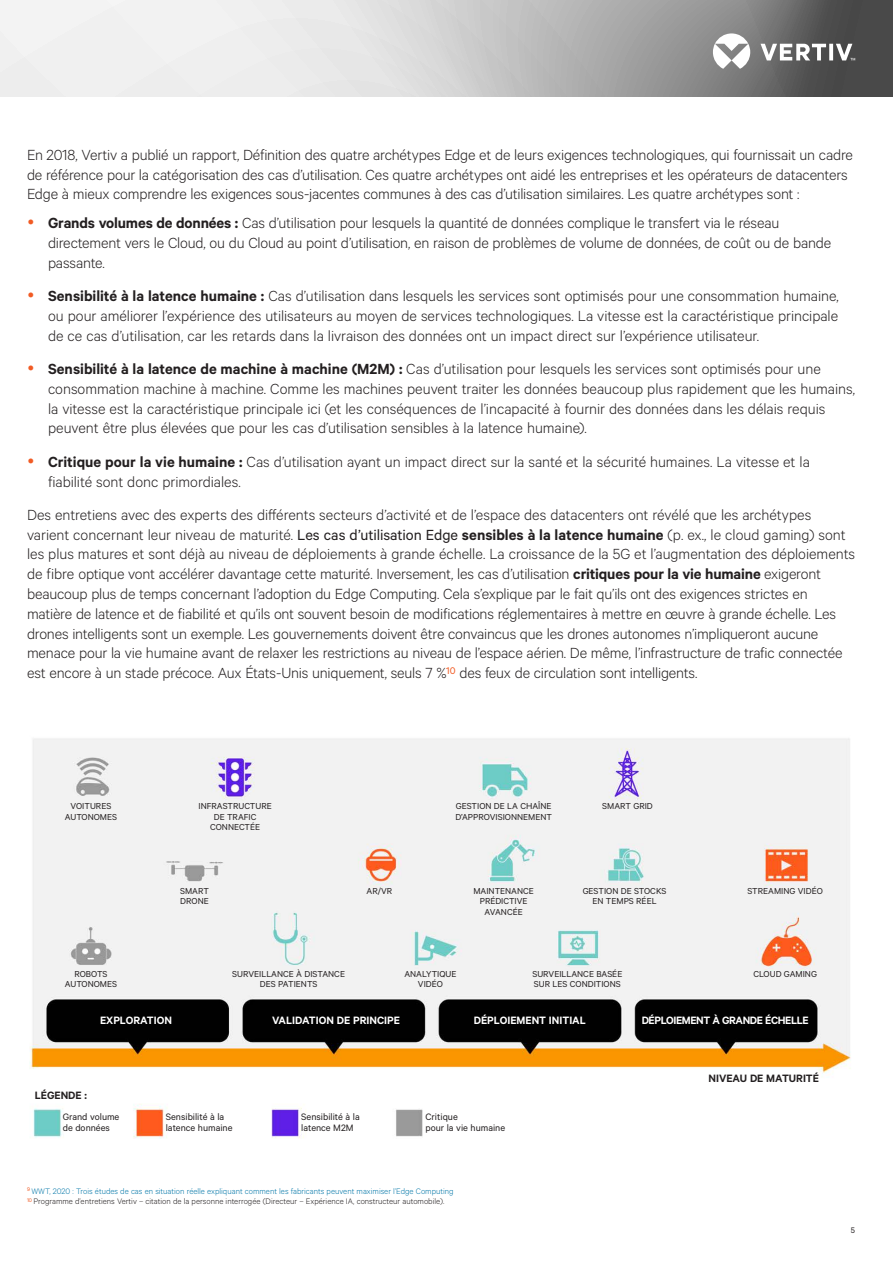
<style>
.page{position:relative;width:893px;height:1263px;background:#fff}
.page>*{position:absolute;margin:0;border:0;box-sizing:border-box;transform-origin:0 0}
.t1{font:300 16.5px/19.8px "Calibre";letter-spacing:-.01em;color:#231f20}
.t2{font:600 12px "Calibre";color:#fff}
.t3{font:600 12px "Calibre";letter-spacing:-.03em;color:#fff}
.t4{font:600 12px "Calibre";color:#231f20}
.t5{font:10.5px/10.5px "Calibre";color:#231f20}
.t6{font:9.75px/10.5px "Calibre";color:#231f20;text-align:center}
.t7{font:300 9px/10.8px "Calibre";color:#231f20}
.t8{font:9px "Calibre";color:#231f20}
.s1{font-weight:600}
.s2{font-weight:400}
.s3{color:#0076a8}
</style>
<div class="page">
<svg style="left:0;top:0;width:893px;height:96px"></svg>
<svg style="left:713px;top:33px;width:171px;height:36px"></svg>
<img style="left:30px;top:738px;width:821px;height:401px">
<p class="t1" style="left:27px;top:144px;width:828px">En 2018, Vertiv a publié un rapport, Définition des quatre archétypes Edge et de leurs exigences technologiques, qui fournissait un cadre de référence pour la catégorisation des cas d’utilisation. Ces quatre archétypes ont aidé les entreprises et les opérateurs de datacenters<br>Edge à mieux comprendre les exigences sous-jacentes communes à des cas d’utilisation similaires. Les quatre archétypes sont :</p>
<p class="t1" style="left:48px;top:212px;width:785px"><span class="s1">Grands volumes de données :</span> Cas d’utilisation pour lesquels la quantité de données complique le transfert via le réseau directement vers le Cloud, ou du Cloud au point d’utilisation, en raison de problèmes de volume de données, de coût ou de bande passante.</p>
<p class="t1" style="left:48px;top:285px;width:792px;text-align:justify"><span class="s1">Sensibilité à la latence humaine :</span> Cas d’utilisation dans lesquels les services sont optimisés pour une consommation humaine, ou pour améliorer l’expérience des utilisateurs au moyen de services technologiques. La vitesse est la caractéristique principale de ce cas d’utilisation, car les retards dans la livraison des données ont un impact direct sur l’expérience utilisateur.</p>
<p class="t1" style="left:48px;top:358px;width:809px"><span class="s1">Sensibilité à la latence de machine à machine (M2M) :</span> Cas d’utilisation pour lesquels les services sont optimisés pour une consommation machine à machine. Comme les machines peuvent traiter les données beaucoup plus rapidement que les humains, la vitesse est la caractéristique principale ici (et les conséquences de l’incapacité à fournir des données dans les délais requis peuvent être plus élevées que pour les cas d’utilisation sensibles à la latence humaine).</p>
<p class="t1" style="left:48px;top:451px;width:763px"><span class="s1">Critique pour la vie humaine :</span> Cas d’utilisation ayant un impact direct sur la santé et la sécurité humaines. La vitesse et la fiabilité sont donc primordiales.</p>
<p class="t1" style="left:27px;top:504px;width:830px">Des entretiens avec des experts des différents secteurs d’activité et de l’espace des datacenters ont révélé que les archétypes varient concernant leur niveau de maturité. <span class="s2">Les cas d’utilisation Edge</span> <span class="s1">sensibles à la latence humaine</span> (p. ex., le cloud gaming) sont les plus matures et sont déjà au niveau de déploiements à grande échelle. La croissance de la 5G et l’augmentation des déploiements de fibre optique vont accélérer davantage cette maturité. Inversement, les cas d’utilisation <span class="s1">critiques pour la vie humaine</span> exigeront beaucoup plus de temps concernant l’adoption du Edge Computing. Cela s’explique par le fait qu’ils ont des exigences strictes en matière de latence et de fiabilité et qu’ils ont souvent besoin de modifications réglementaires à mettre en œuvre à grande échelle. Les drones intelligents sont un exemple. Les gouvernements doivent être convaincus que les drones autonomes n’impliqueront aucune menace pour la vie humaine avant de relaxer les restrictions au niveau de l’espace aérien. De même, l’infrastructure de trafic connectée est encore à un stade précoce. Aux États-Unis uniquement, seuls 7 %<sup>10</sup> des feux de circulation sont intelligents.</p>
<p class="t6" style="left:65px;top:800px;width:54px">VOITURES<br>AUTONOMES</p>
<p class="t6" style="left:199px;top:800px;width:75px">INFRASTRUCTURE<br>DE TRAFIC<br>CONNECTÉE</p>
<p class="t6" style="left:180px;top:885px;width:30px;text-align:left">SMART<br>DRONE</p>
<p class="t6" style="left:367px;top:885px;width:27px">AR/VR</p>
<p class="t6" style="left:455px;top:800px;width:98px;text-align:left">GESTION DE LA CHAÎNE<br>D’APPROVISIONNEMENT</p>
<p class="t6" style="left:602px;top:800px;width:52px">SMART GRID</p>
<p class="t6" style="left:473px;top:885px;width:62px">MAINTENANCE<br>PRÉDICTIVE<br>AVANCÉE</p>
<p class="t6" style="left:583px;top:885px;width:85px">GESTION DE STOCKS<br>EN TEMPS RÉEL</p>
<p class="t6" style="left:747px;top:885px;width:77px">STREAMING VIDÉO</p>
<p class="t6" style="left:65px;top:968px;width:54px">ROBOTS<br>AUTONOMES</p>
<p class="t6" style="left:232px;top:968px;width:114px">SURVEILLANCE À DISTANCE<br>DES PATIENTS</p>
<p class="t6" style="left:532px;top:968px;width:91px;text-align:left">SURVEILLANCE BASÉE<br>SUR LES CONDITIONS</p>
<p class="t6" style="left:404px;top:968px;width:54px">ANALYTIQUE</p>
<p class="t6" style="left:753px;top:968px;width:65px">CLOUD GAMING</p>
<p class="t6" style="left:418px;top:979px;width:26px">VIDÉO</p>
<p class="t2" style="left:100px;top:1013px;width:73px">EXPLORATION</p>
<p class="t4" style="left:35px;top:1088px;width:54px">LÉGENDE :</p>
<p class="t2" style="left:272px;top:1013px;width:129px">VALIDATION DE PRINCIPE</p>
<p class="t2" style="left:474px;top:1013px;width:114px">DÉPLOIEMENT INITIAL</p>
<p class="t3" style="left:642px;top:1013px;width:169px">DÉPLOIEMENT À GRANDE ÉCHELLE</p>
<p class="t4" style="left:709px;top:1071px;width:112px">NIVEAU DE MATURITÉ</p>
<p class="t5" style="left:63px;top:1111px;width:58px">Grand volume de données</p>
<p class="t5" style="left:166px;top:1111px;width:68px">Sensibilité à la latence humaine</p>
<p class="t5" style="left:301px;top:1111px;width:60px">Sensibilité à la latence M2M</p>
<p class="t5" style="left:425px;top:1111px;width:81px">Critique<br>pour la vie humaine</p>
<p class="t7" style="left:27px;top:1185px;width:428px"><sup>9</sup> <span class="s3">WWT, 2020 : Trois études de cas en situation réelle expliquant comment les fabricants peuvent maximiser l’Edge Computing<br></span><sup>10</sup> Programme d’entretiens Vertiv – citation de la personne interrogée (Directeur – Expérience IA, constructeur automobile).</p>
<p class="t8" style="left:851px;top:1224px;width:6px">5</p>
</div>
